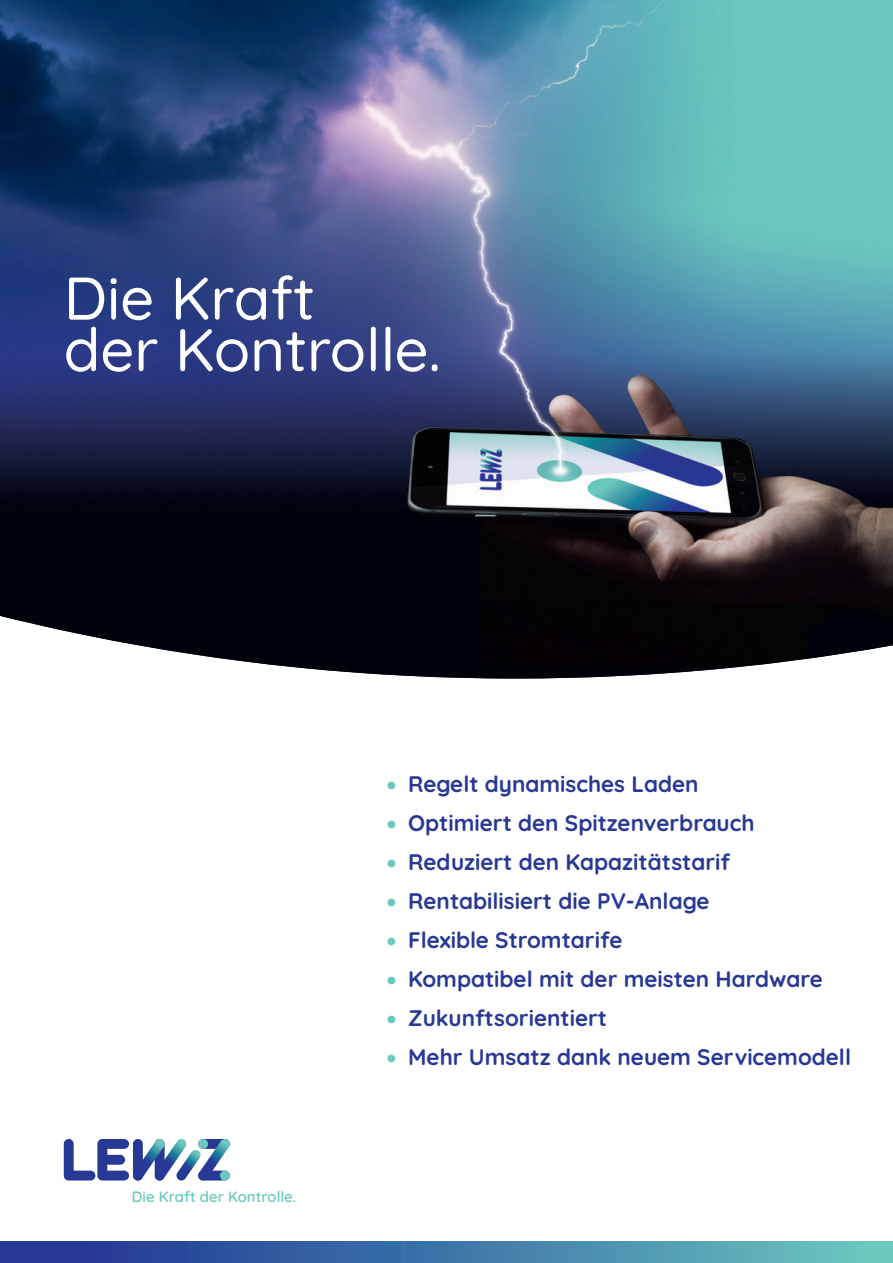
<style>
.page{position:relative;width:893px;height:1263px;background:#fff}
.page>*{position:absolute;margin:0;border:0;box-sizing:border-box;transform-origin:0 0}
.Paragraph_Style_1{font:500 60.15px/51.4px "Quicksand";color:#fff}
.Paragraph_Style_1-2{font:700 22.5px "Quicksand";color:#273895}
.Paragraph_Style_1-3{font:600 15px "Quicksand";color:#6bc8be}
.s1{font-size:27px;color:#6bc8be}
</style>
<div class="page">
<img style="left:0;top:0;width:893px;height:678px">
<div style="left:0;top:1242px;width:893px;height:21px;background:linear-gradient(to right,#1b2b92,#69c6c0)"></div>
<svg style="left:64px;top:1139px;width:166px;height:41px"></svg>
<div style="left:198px;top:1139px;width:10px;height:10px;background:#6bc8be;border-radius:50%"></div>
<div style="left:220px;top:1170px;width:10px;height:10px;background:#6bc8be;border-radius:50%"></div>
<div style="left:133px;top:1139px;width:10px;height:41px;background:#273895;border-radius:5px"></div>
<p class="Paragraph_Style_1" style="left:64px;top:266px;width:378px">Die Kraft<br>der Kontrolle.</p>
<p class="Paragraph_Style_1-3" style="left:132px;top:1185px;width:166px">Die Kraft der Kontrolle.</p>
<p class="Paragraph_Style_1-2" style="left:387px;top:767px;width:313px"><span class="s1">•</span> Regelt dynamisches Laden</p>
<p class="Paragraph_Style_1-2" style="left:387px;top:806px;width:369px"><span class="s1">•</span> Optimiert den Spitzenverbrauch</p>
<p class="Paragraph_Style_1-2" style="left:387px;top:845px;width:344px"><span class="s1">•</span> Reduziert den Kapazitätstarif</p>
<p class="Paragraph_Style_1-2" style="left:387px;top:884px;width:324px"><span class="s1">•</span> Rentabilisiert die PV-Anlage</p>
<p class="Paragraph_Style_1-2" style="left:387px;top:923px;width:237px"><span class="s1">•</span> Flexible Stromtarife</p>
<p class="Paragraph_Style_1-2" style="left:387px;top:962px;width:437px"><span class="s1">•</span> Kompatibel mit der meisten Hardware</p>
<p class="Paragraph_Style_1-2" style="left:387px;top:1001px;width:222px"><span class="s1">•</span> Zukunftsorientiert</p>
<p class="Paragraph_Style_1-2" style="left:387px;top:1040px;width:466px"><span class="s1">•</span> Mehr Umsatz dank neuem Servicemodell</p>
</div>
